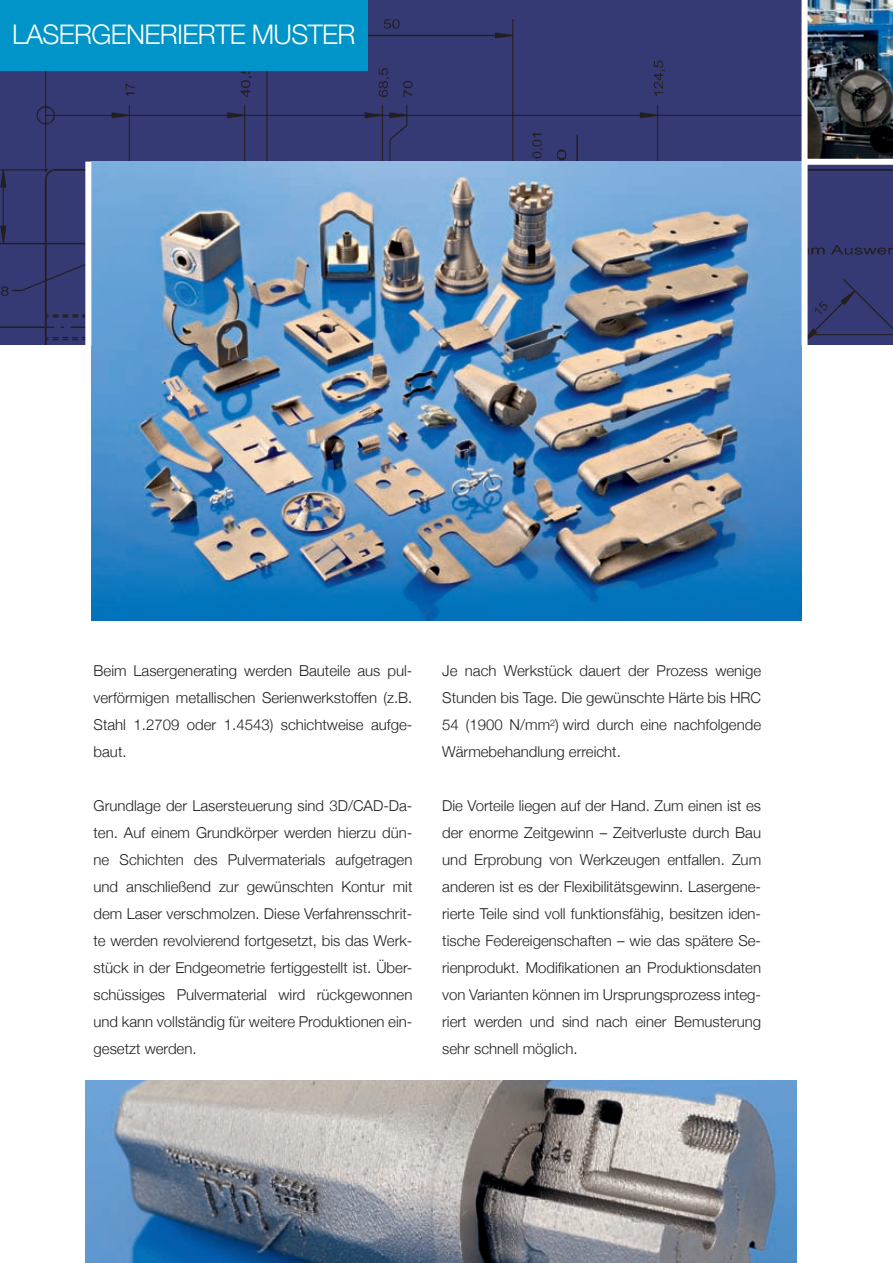
<style>
.page{position:relative;width:893px;height:1263px;background:#fff}
.page>*{position:absolute;margin:0;border:0;box-sizing:border-box;transform-origin:0 0}
.Seiten-Headline{font:300 27px "Helvetica Neue";letter-spacing:-.025em;color:#fff}
.Seiten-Headline_KLEI{font:200 27px "Helvetica Neue";color:#fff}
.Fliestext_Intros{font:300 15px/27px "Helvetica Neue";color:#231f20;text-align:justify}
</style>
<div class="page">
<div style="left:0;top:0;width:893px;height:344px;background:#363a74"></div>
<img style="left:86px;top:1080px;width:710px;height:183px">
<img style="left:807px;top:0;width:86px;height:159px">
<div style="left:0;top:0;width:368px;height:71px;background:#0094c8"></div>
<img style="left:91px;top:162px;width:710px;height:459px">
<div style="left:801px;top:0;width:6px;height:346px;background:#fff"></div>
<div style="left:806px;top:159px;width:87px;height:6px;background:#fff"></div>
<div style="left:85px;top:162px;width:6px;height:184px;background:#fff"></div>
<p class="Seiten-Headline" style="left:12px;top:18px;width:345px">LASERGENERIE TE MUSTER</p>
<p class="Seiten-Headline_KLEI" style="left:196px;top:20px;width:122px">Referenzen</p>
<p class="Fliestext_Intros" style="left:94px;top:657px;width:320px">Beim Lasergenerating werden Bauteile aus pul&shy;verförmigen metallischen Serienwerkstoffen (z.B.<br>Stahl 1.2709 oder 1.4543) schichtweise aufge&shy;baut.</p>
<p class="Fliestext_Intros" style="left:94px;top:792px;width:320px">Grundlage der Lasersteuerung sind 3D/CAD-Da&shy;ten. Auf einem Grundkörper werden hierzu dün&shy;ne Schichten des Pulvermaterials aufgetragen und anschließend zur gewünschten Kontur mit dem Laser verschmolzen. Diese Verfahrensschrit&shy;te werden revolvierend fortgesetzt, bis das Werk&shy;stück in der Endgeometrie fertiggestellt ist. Über&shy;schüssiges Pulvermaterial wird rückgewonnen und kann vollständig für weitere Produktionen ein&shy;gesetzt werden.</p>
<p class="Fliestext_Intros" style="left:442px;top:657px;width:320px">Je nach Werkstück dauert der Prozess wenige Stunden bis Tage. Die gewünschte Härte bis HRC 54 (1900 N/mm<sup>2</sup>) wird durch eine nachfolgende Wärmebehandlung erreicht.</p>
<p class="Fliestext_Intros" style="left:442px;top:792px;width:320px">Die Vorteile liegen auf der Hand. Zum einen ist es der enorme Zeitgewinn – Zeitverluste durch Bau und Erprobung von Werkzeugen entfallen. Zum anderen ist es der Flexibilitätsgewinn. Lasergene&shy;rierte Teile sind voll funktionsfähig, besitzen iden&shy;tische Federeigenschaften – wie das spätere Se&shy;rienprodukt. Modifikationen an Produktionsdaten von Varianten können im Ursprungsprozess integ&shy;riert werden und sind nach einer Bemusterung sehr schnell möglich.</p>
</div>
